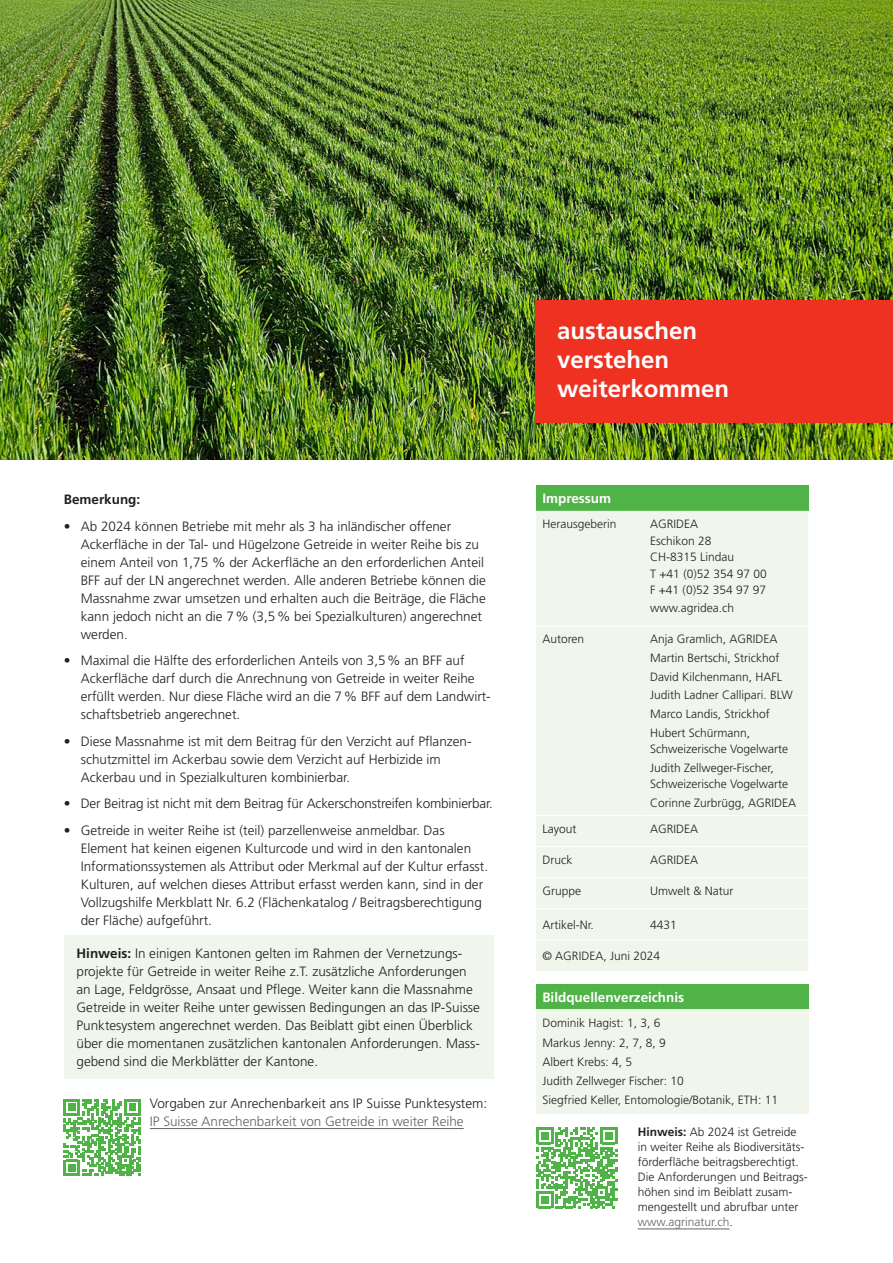
<style>
.page{position:relative;width:893px;height:1263px;background:#fff}
.page>*{position:absolute;margin:0;border:0;box-sizing:border-box;transform-origin:0 0}
.t1{font:700 24px "Frutiger LT Pro";color:#fff}
.Standard_DE{font:300 13.5px/18px "Frutiger LT Pro";color:#231f20}
.t2{font:700 13.5px "Frutiger LT Pro";color:#fff}
.Titel_3{font:700 13.5px "Frutiger LT Pro";color:#231f20}
.Standard_FR{font:300 12px/15px "Frutiger LT Pro";color:#231f20}
.Standard_DE-2{font:300 12px/16.5px "Frutiger LT Pro";color:#231f20}
.s1{font-weight:700}
.s2{color:#636366}
</style>
<div class="page">
<img style="left:0;top:0;width:893px;height:459px">
<div style="left:536px;top:984px;width:272px;height:25px;background:#50b347"></div>
<div style="left:536px;top:1009px;width:272px;height:105px;background:#f0f6ec"></div>
<div style="left:536px;top:485px;width:272px;height:26px;background:#50b347"></div>
<div style="left:536px;top:511px;width:272px;height:460px;background:#f0f6ec"></div>
<hr style="left:536px;top:626px;width:108px;height:1px;background:#fff">
<hr style="left:644px;top:626px;width:164px;height:1px;background:#fff">
<hr style="left:536px;top:815px;width:108px;height:1px;background:#fff">
<hr style="left:644px;top:815px;width:164px;height:1px;background:#fff">
<hr style="left:536px;top:846px;width:108px;height:1px;background:#fff">
<hr style="left:644px;top:846px;width:164px;height:1px;background:#fff">
<hr style="left:536px;top:877px;width:108px;height:1px;background:#fff">
<hr style="left:644px;top:877px;width:164px;height:1px;background:#fff">
<hr style="left:536px;top:908px;width:108px;height:1px;background:#fff">
<hr style="left:644px;top:908px;width:164px;height:1px;background:#fff">
<hr style="left:536px;top:939px;width:108px;height:1px;background:#fff">
<hr style="left:644px;top:939px;width:164px;height:1px;background:#fff">
<div style="left:536px;top:300px;width:357px;height:122px;background:#ef3122"></div>
<hr style="left:150px;top:1128px;width:314px;height:1px;background:#636366">
<div style="left:64px;top:935px;width:429px;height:143px;background:#f0f6ec"></div>
<svg style="left:536px;top:1127px;width:81px;height:81px"></svg>
<hr style="left:638px;top:1228px;width:91px;height:1px;background:#636366">
<svg style="left:64px;top:1099px;width:77px;height:77px"></svg>
<p class="Titel_3" style="left:64px;top:491px;width:78px">Bemerkung:</p>
<p class="Standard_DE" style="left:81px;top:517px;width:407px;text-indent:-17px">• Ab 2024 können Betriebe mit mehr als 3 ha inländischer offener Ackerfläche in der Tal- und Hügelzone Getreide in weiter Reihe bis zu einem Anteil von 1,75 % der Ackerfläche an den erforderlichen Anteil BFF auf der LN angerechnet werden. Alle anderen Betriebe können die Massnahme zwar umsetzen und erhalten auch die Beiträge, die Fläche kann jedoch nicht an die 7% (3,5% bei Spezialkulturen) angerechnet werden.</p>
<p class="Standard_DE" style="left:81px;top:651px;width:411px;text-indent:-17px">• Maximal die Hälfte des erforderlichen Anteils von 3,5% an BFF auf Ackerfläche darf durch die Anrechnung von Getreide in weiter Reihe erfüllt werden. Nur diese Fläche wird an die 7% BFF auf dem Landwirt&shy;schaftsbetrieb angerechnet.</p>
<p class="Standard_DE" style="left:81px;top:732px;width:392px;text-indent:-17px">• Diese Massnahme ist mit dem Beitrag für den Verzicht auf Pflanzen&shy;schutzmittel im Ackerbau sowie dem Verzicht auf Herbizide im<br>Ackerbau und in Spezialkulturen kombinierbar.</p>
<p class="Standard_DE" style="left:64px;top:794px;width:431px">• Der Beitrag ist nicht mit dem Beitrag für Ackerschonstreifen kombinierbar.</p>
<p class="Standard_DE" style="left:81px;top:821px;width:409px;text-indent:-17px">• Getreide in weiter Reihe ist (teil) parzellenweise anmeldbar. Das Element hat keinen eigenen Kulturcode und wird in den kantonalen Informationssystemen als Attribut oder Merkmal auf der Kultur erfasst.<br>Kulturen, auf welchen dieses Attribut erfasst werden kann, sind in der Vollzugshilfe Merkblatt Nr. 6.2 (Flächenkatalog / Beitragsberechtigung der Fläche) aufgeführt.</p>
<p class="Standard_DE" style="left:77px;top:944px;width:405px"><span class="s1">Hinweis:</span> In einigen Kantonen gelten im Rahmen der Vernetzungs&shy;projekte für Getreide in weiter Reihe z.T. zusätzliche Anforderungen an Lage, Feldgrösse, Ansaat und Pflege. Weiter kann die Massnahme Getreide in weiter Reihe unter gewissen Bedingungen an das IP-Suisse Punktesystem angerechnet werden. Das Beiblatt gibt einen Überblick über die momentanen zusätzlichen kantonalen Anforderungen. Mass&shy;gebend sind die Merkblätter der Kantone.</p>
<p class="Standard_DE" style="left:150px;top:1094px;width:339px">Vorgaben zur Anrechenbarkeit ans IP Suisse Punktesystem:<br><span class="s2">IP Suisse Anrechenbarkeit von Getreide in weiter Reihe</span></p>
<p class="t1" style="left:557px;top:316px;width:141px">austauschen</p>
<p class="t1" style="left:557px;top:345px;width:114px">verstehen</p>
<p class="t1" style="left:557px;top:374px;width:174px">weiterkommen</p>
<p class="t2" style="left:542px;top:490px;width:70px">Impressum</p>
<p class="Standard_FR" style="left:542px;top:517px;width:76px">Herausgeberin</p>
<p class="Standard_FR" style="left:650px;top:517px;width:50px">AGRIDEA</p>
<p class="Standard_FR" style="left:650px;top:533px;width:63px">Eschikon 28</p>
<p class="Standard_FR" style="left:650px;top:550px;width:86px">CH-8315 Lindau</p>
<p class="Standard_FR" style="left:650px;top:566px;width:118px">T +41 (0)52 354 97 00</p>
<p class="Standard_FR" style="left:650px;top:583px;width:117px">F +41 (0)52 354 97 97</p>
<p class="Standard_FR" style="left:650px;top:601px;width:86px">www.agridea.ch</p>
<p class="Standard_FR" style="left:542px;top:632px;width:43px">Autoren</p>
<p class="Standard_DE-2" style="left:650px;top:631px;width:129px">Anja Gramlich, AGRIDEA</p>
<p class="Standard_DE-2" style="left:650px;top:650px;width:131px">Martin Bertschi, Strickhof</p>
<p class="Standard_DE-2" style="left:650px;top:668px;width:134px">David Kilchenmann, HAFL</p>
<p class="Standard_DE-2" style="left:650px;top:687px;width:144px">Judith Ladner Callipari. BLW</p>
<p class="Standard_DE-2" style="left:650px;top:706px;width:121px">Marco Landis, Strickhof</p>
<p class="Standard_DE-2" style="left:650px;top:724px;width:139px">Hubert Schürmann,<br>Schweizerische Vogelwarte</p>
<p class="Standard_DE-2" style="left:650px;top:759px;width:139px">Judith Zellweger-Fischer,<br>Schweizerische Vogelwarte</p>
<p class="Standard_DE-2" style="left:650px;top:794px;width:148px">Corinne Zurbrügg, AGRIDEA</p>
<p class="Standard_FR" style="left:542px;top:821px;width:35px">Layout</p>
<p class="Standard_DE-2" style="left:650px;top:820px;width:50px">AGRIDEA</p>
<p class="Standard_FR" style="left:542px;top:852px;width:31px">Druck</p>
<p class="Standard_DE-2" style="left:650px;top:852px;width:50px">AGRIDEA</p>
<p class="Standard_FR" style="left:542px;top:883px;width:40px">Gruppe</p>
<p class="Standard_FR" style="left:650px;top:883px;width:85px">Umwelt &amp; Natur</p>
<p class="Standard_FR" style="left:542px;top:917px;width:53px">Artikel-Nr.</p>
<p class="Standard_FR" style="left:650px;top:917px;width:28px">4431</p>
<p class="Standard_FR" style="left:542px;top:948px;width:119px">© AGRIDEA, Juni 2024</p>
<p class="t2" style="left:542px;top:989px;width:143px">Bildquellenverzeichnis</p>
<p class="Standard_FR" style="left:542px;top:1016px;width:120px">Dominik Hagist: 1, 3, 6</p>
<p class="Standard_FR" style="left:542px;top:1035px;width:125px">Markus Jenny: 2, 7, 8, 9</p>
<p class="Standard_FR" style="left:542px;top:1054px;width:91px">Albert Krebs: 4, 5</p>
<p class="Standard_FR" style="left:542px;top:1073px;width:143px">Judith Zellweger Fischer: 10</p>
<p class="Standard_FR" style="left:542px;top:1093px;width:237px">Siegfried Keller, Entomologie/Botanik, ETH: 11</p>
<p class="Standard_FR" style="left:638px;top:1124px;width:171px"><span class="s1">Hinweis:</span> Ab 2024 ist Getreide in weiter Reihe als Biodiversitäts&shy;förderfläche beitragsberechtigt.<br>Die Anforderungen und Beitrags&shy;höhen sind im Beiblatt zusam&shy;mengestellt und abrufbar unter <span class="s2">www.agrinatur.ch</span>.</p>
</div>
